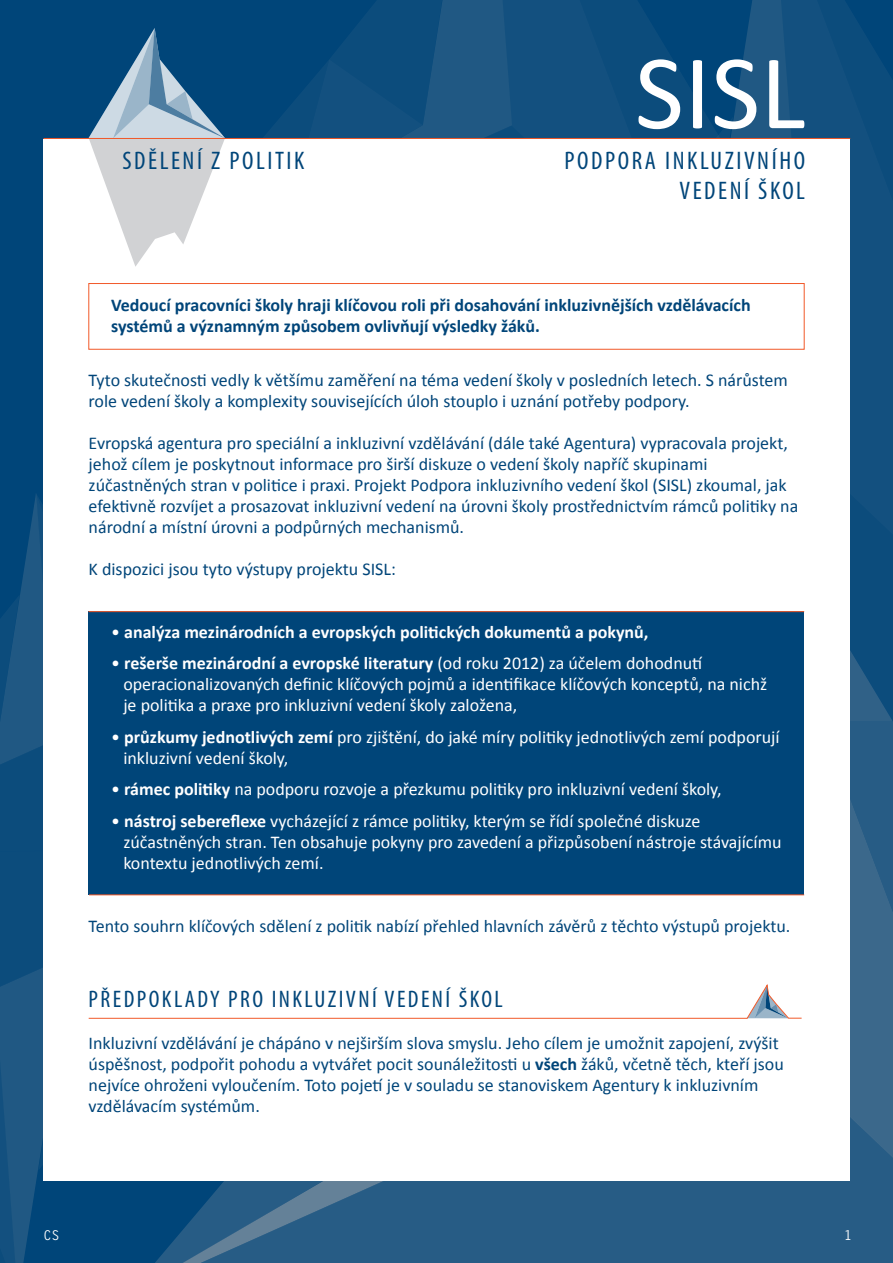
<style>
.page{position:relative;width:893px;height:1263px;background:#fff}
.page>*{position:absolute;margin:0;border:0;box-sizing:border-box;transform-origin:0 0}
.t1{font:107.25px "Calibri";color:#fff}
.t2{font:condensed 25.5px/30.2px "Myriad Pro";letter-spacing:.1em;color:#004579;text-align:right}
.t3{font:condensed 24px "Myriad Pro";letter-spacing:.1em;color:#004579}
.t4{font:18px/21px "Calibri";color:#004579}
.t5{font:18px/21px "Calibri";color:#fff}
.t6{font:700 18px/21px "Calibri";color:#004579}
.t7{font:700 18px "Calibri";color:#fff}
.t8{font:700 13.5px "Letter Gothic Std";color:#fff}
.s1{font-weight:400}
.s2{font-weight:700}
</style>
<div class="page">
<div style="left:0;top:0;width:125px;height:493px;background:#004579"></div>
<svg style="left:850px;top:723px;width:43px;height:295px;background:#316288"></svg>
<svg style="left:747px;top:1018px;width:146px;height:245px;background:#2d6087"></svg>
<div style="left:305px;top:1181px;width:442px;height:82px;background:#275c85"></div>
<svg style="left:816px;top:0;width:77px;height:460px;background:#0f4e7d"></svg>
<svg style="left:850px;top:460px;width:43px;height:263px;background:#124f7e"></svg>
<svg style="left:0;top:493px;width:304px;height:770px;background:#195481"></svg>
<svg style="left:692px;top:0;width:124px;height:138px;background:#104e7e"></svg>
<svg style="left:512px;top:0;width:180px;height:138px;background:#0e4d7d"></svg>
<div style="left:512px;top:125px;width:179px;height:13px;background:#13507f"></div>
<svg style="left:125px;top:0;width:387px;height:138px;background:#0b4b7c"></svg>
<svg style="left:292px;top:0;width:166px;height:138px;background:#0e4d7d"></svg>
<div style="left:44px;top:139px;width:806px;height:1041px;background:#fff"></div>
<div style="left:89px;top:612px;width:715px;height:283px;background:#004579"></div>
<hr style="left:89px;top:894px;width:715px;height:1px;background:#f15929">
<hr style="left:88px;top:611px;width:716px;height:1px;background:#f15929">
<hr style="left:89px;top:1018px;width:658px;height:1px;background:#f15929">
<div style="left:88px;top:283px;width:716px;height:67px;background:#fff;border:1px solid #f15929"></div>
<svg style="left:88px;top:28px;width:138px;height:239px"></svg>
<hr style="left:44px;top:138px;width:806px;height:1px;background:#f15929">
<svg style="left:746px;top:984px;width:56px;height:35px"></svg>
<h1 class="t2" style="left:122px;top:145px;width:184px">SD˜LENÍ Z POLITIK</h1>
<h1 class="t1" style="left:635px;top:26px;width:172px">SISL</h1>
<h1 class="t2" style="left:565px;top:145px;width:242px">PODPORA INKLUZIVNÍHO<br>VEDENÍ ŠKOL</h1>
<p class="t6" style="left:111px;top:294px;width:641px">Vedoucí pracovníci školy hraji klíčovou roli při dosahování inkluzivnějších vzdělávacích systémů a významným způsobem ovlivňují výsledky žáků.</p>
<p class="t4" style="left:89px;top:369px;width:701px">Tyto skutečnosti vedly k většímu zaměření na téma vedení školy v posledních letech. S nárůstem role vedení školy a komplexity souvisejících úloh stouplo i uznání potřeby podpory.</p>
<p class="t4" style="left:89px;top:432px;width:711px">Evropská agentura pro speciální a inkluzivní vzdělávání (dále také Agentura) vypracovala projekt, jehož cílem je poskytnout informace pro širší diskuze o vedení školy napříč skupinami zúčastněných stran v politice i praxi. Projekt Podpora inkluzivního vedení škol (SISL) zkoumal, jak efektivně rozvíjet a prosazovat inkluzivní vedení na úrovni školy prostřednictvím rámců politiky na národní a místní úrovni a podpůrných mechanismů.</p>
<p class="t4" style="left:89px;top:558px;width:309px">K dispozici jsou tyto výstupy projektu SISL:</p>
<p class="t7" style="left:111px;top:621px;width:539px"><span class="s1">•</span> analýza mezinárodních a evropských politických dokumentů a pokynů,</p>
<p class="t5" style="left:123px;top:652px;width:645px;text-indent:-12px">• <span class="s2">rešerše mezinárodní a evropské literatury</span> (od roku 2012) za účelem dohodnutí operacionalizovaných definic klíčových pojmů a identifikace klíčových konceptů, na nichž je politika a praxe pro inkluzivní vedení školy založena,</p>
<p class="t5" style="left:123px;top:726px;width:658px;text-indent:-12px">• <span class="s2">průzkumy jednotlivých zemí</span> pro zjištění, do jaké míry politiky jednotlivých zemí podporují inkluzivní vedení školy,</p>
<p class="t5" style="left:111px;top:778px;width:612px">• <span class="s2">rámec politiky</span> na podporu rozvoje a přezkumu politiky pro inkluzivní vedení školy,</p>
<p class="t5" style="left:123px;top:810px;width:660px;text-indent:-12px">• <span class="s2">nástroj sebereflexe</span> vycházející z rámce politiky, kterým se řídí společné diskuze zúčastněných stran. Ten obsahuje pokyny pro zavedení a přizpůsobení nástroje stávajícímu kontextu jednotlivých zemí.</p>
<p class="t4" style="left:89px;top:915px;width:703px">Tento souhrn klíčových sdělení z politik nabízí přehled hlavních závěrů z těchto výstupů projektu.</p>
<h2 class="t3" style="left:89px;top:984px;width:416px">P°EDPOKLADY PRO INKLUZIVNÍ VEDENÍ ŠKOL</h2>
<p class="t4" style="left:89px;top:1032px;width:697px">Inkluzivní vzdělávání je chápáno v nejširším slova smyslu. Jeho cílem je umožnit zapojení, zvýšit úspěšnost, podpořit pohodu a vytvářet pocit sounáležitosti u <span class="s2">všech</span> žáků, včetně těch, kteří jsou nejvíce ohroženi vyloučením. Toto pojetí je v souladu se stanoviskem Agentury k inkluzivním vzdělávacím systémům.</p>
<p class="t8" style="left:44px;top:1226px;width:18px">CS</p>
<p class="t8" style="left:844px;top:1227px;width:10px">1</p>
</div>
